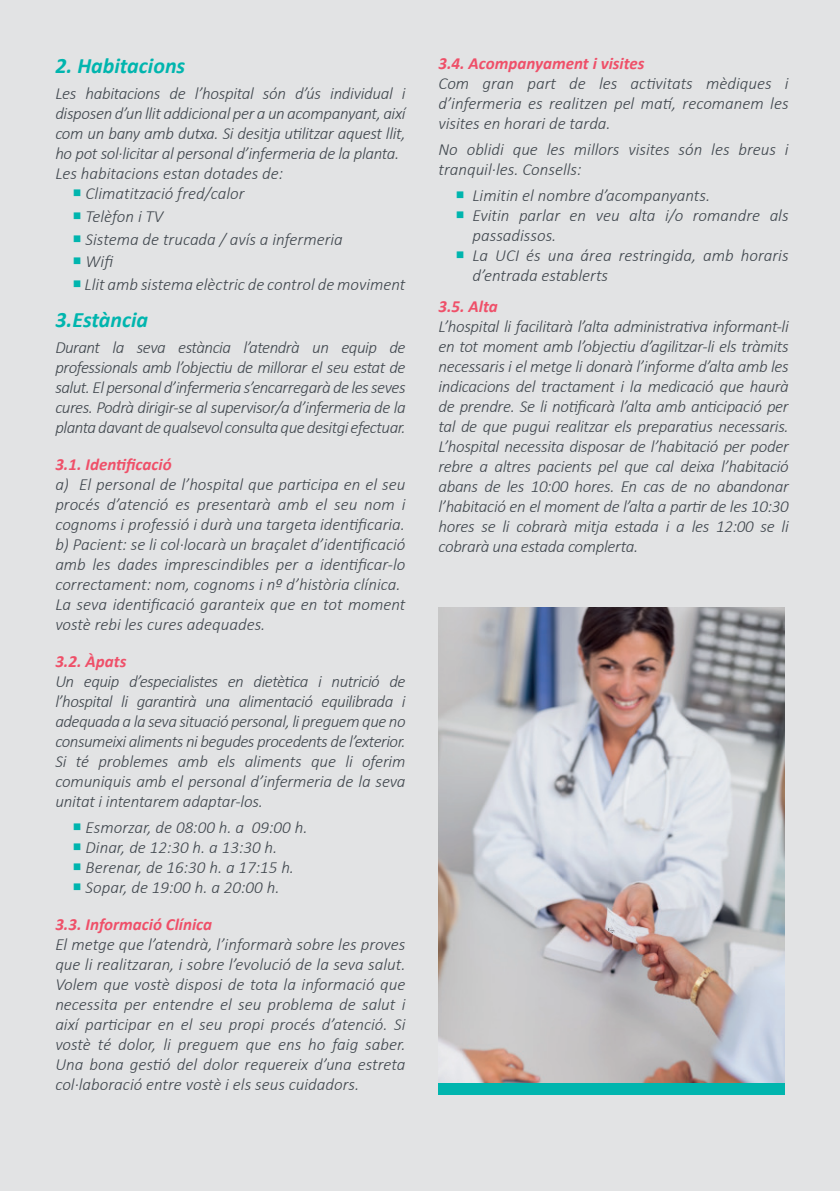
<style>
.page{position:relative;width:840px;height:1191px;background:#fff}
.page>*{position:absolute;margin:0;border:0;box-sizing:border-box;transform-origin:0 0}
.t1{font:italic 700 22px "Calibri";color:#00b5ae}
.t2{font:italic 300 17px/20px "Calibri";color:#3f464d;text-align:justify}
.t3{font:italic 700 17px "Calibri";color:#ef5069}
.s1{color:#00b5ae}
</style>
<div class="page">
<div style="left:0;top:0;width:839px;height:1191px;background:#e2e3e4"></div>
<img style="left:438px;top:608px;width:346px;height:474px">
<div style="left:438px;top:1083px;width:346px;height:11px;background:#00b5ae"></div>
<p class="t1" style="left:55px;top:50px;width:131px">2. Habitacions</p>
<p class="t2" style="left:55px;top:83px;width:351px">Les habitacions de l’hospital són d’ús individual i disposen d’un llit addicional per a un acompanyant, així com un bany amb dutxa. Si desitja utilitzar aquest llit, ho pot sol·licitar al personal d’infermeria de la planta.</p>
<p class="t2" style="left:55px;top:163px;width:229px">Les habitacions estan dotades de:</p>
<p class="t2" style="left:72px;top:183px;width:173px"><span class="s1">○</span> Climatització fred/calor</p>
<p class="t2" style="left:72px;top:206px;width:92px"><span class="s1">○</span> Telèfon i TV</p>
<p class="t2" style="left:72px;top:229px;width:272px"><span class="s1">○</span> Sistema de trucada / avís a infermeria</p>
<p class="t2" style="left:72px;top:252px;width:44px"><span class="s1">○</span> Wifi</p>
<p class="t2" style="left:72px;top:274px;width:334px"><span class="s1">○</span> Llit amb sistema elèctric de control de moviment</p>
<p class="t1" style="left:55px;top:304px;width:94px">3.Estància</p>
<p class="t2" style="left:55px;top:337px;width:351px">Durant la seva estància l’atendrà un equip de professionals amb l’objectiu de millorar el seu estat de salut. El personal d’infermeria s’encarregarà de les seves cures. Podrà dirigir-se al supervisor/a d’infermeria de la planta davant de qualsevol consulta que desitgi efectuar.</p>
<p class="t3" style="left:55px;top:452px;width:118px">3.1. Identificació</p>
<p class="t2" style="left:55px;top:474px;width:351px">a) El personal de l’hospital que participa en el seu procés d’atenció es presentarà amb el seu nom i cognoms i professió i durà una targeta identificaria.</p>
<p class="t2" style="left:55px;top:534px;width:351px">b) Pacient: se li col·locarà un braçalet d’identificació amb les dades imprescindibles per a identificar-lo correctament: nom, cognoms i nº d’història clínica.</p>
<p class="t2" style="left:55px;top:594px;width:351px">La seva identificació garanteix que en tot moment vostè rebi les cures adequades.</p>
<p class="t3" style="left:55px;top:649px;width:73px">3.2. Àpats</p>
<p class="t2" style="left:55px;top:671px;width:351px">Un equip d’especialistes en dietètica i nutrició de l’hospital li garantirà una alimentació equilibrada i adequada a la seva situació personal, li preguem que no consumeixi aliments ni begudes procedents de l’exterior.</p>
<p class="t2" style="left:55px;top:751px;width:351px">Si té problemes amb els aliments que li oferim comuniquis amb el personal d’infermeria de la seva unitat i intentarem adaptar-los.</p>
<p class="t2" style="left:72px;top:817px;width:236px"><span class="s1">○</span> Esmorzar, de 08:00 h. a 09:00 h.</p>
<p class="t2" style="left:72px;top:837px;width:206px"><span class="s1">○</span> Dinar, de 12:30 h. a 13:30 h.</p>
<p class="t2" style="left:72px;top:857px;width:223px"><span class="s1">○</span> Berenar, de 16:30 h. a 17:15 h.</p>
<p class="t2" style="left:72px;top:877px;width:208px"><span class="s1">○</span> Sopar, de 19:00 h. a 20:00 h.</p>
<p class="t3" style="left:55px;top:912px;width:158px">3.3. Informació Clínica</p>
<p class="t2" style="left:55px;top:934px;width:351px">El metge que l’atendrà, l’informarà sobre les proves que li realitzaran, i sobre l’evolució de la seva salut.<br>Volem que vostè disposi de tota la informació que necessita per entendre el seu problema de salut i així participar en el seu propi procés d’atenció. Si vostè té dolor, li preguem que ens ho faig saber.<br>Una bona gestió del dolor requereix d’una estreta col·laboració entre vostè i els seus cuidadors.</p>
<p class="t3" style="left:438px;top:52px;width:207px">3.4. Acompanyament i visites</p>
<p class="t2" style="left:438px;top:74px;width:351px">Com gran part de les activitats mèdiques i d’infermeria es realitzen pel matí, recomanem les visites en horari de tarda.</p>
<p class="t2" style="left:438px;top:139px;width:351px">No oblidi que les millors visites són les breus i tranquil·les. Consells:</p>
<p class="t2" style="left:455px;top:185px;width:256px"><span class="s1">○</span> Limitin el nombre d’acompanyants.</p>
<p class="t2" style="left:472px;top:205px;width:317px;text-indent:-17px"><span class="s1">○</span> Evitin parlar en veu alta i/o romandre als passadissos.</p>
<p class="t2" style="left:472px;top:245px;width:317px;text-indent:-17px"><span class="s1">○</span> La UCI és una área restringida, amb horaris d’entrada establerts</p>
<p class="t3" style="left:438px;top:294px;width:61px">3.5. Alta</p>
<p class="t2" style="left:438px;top:316px;width:351px">L’hospital li facilitarà l’alta administrativa informant-li en tot moment amb l’objectiu d’agilitzar-li els tràmits necessaris i el metge li donarà l’informe d’alta amb les indicacions del tractament i la medicació que haurà de prendre. Se li notificarà l’alta amb anticipació per tal de que pugui realitzar els preparatius necessaris.<br>L’hospital necessita disposar de l’habitació per poder rebre a altres pacients pel que cal deixa l’habitació abans de les 10:00 hores. En cas de no abandonar l’habitació en el moment de l’alta a partir de les 10:30 hores se li cobrarà mitja estada i a les 12:00 se li cobrarà una estada complerta.</p>
</div>
